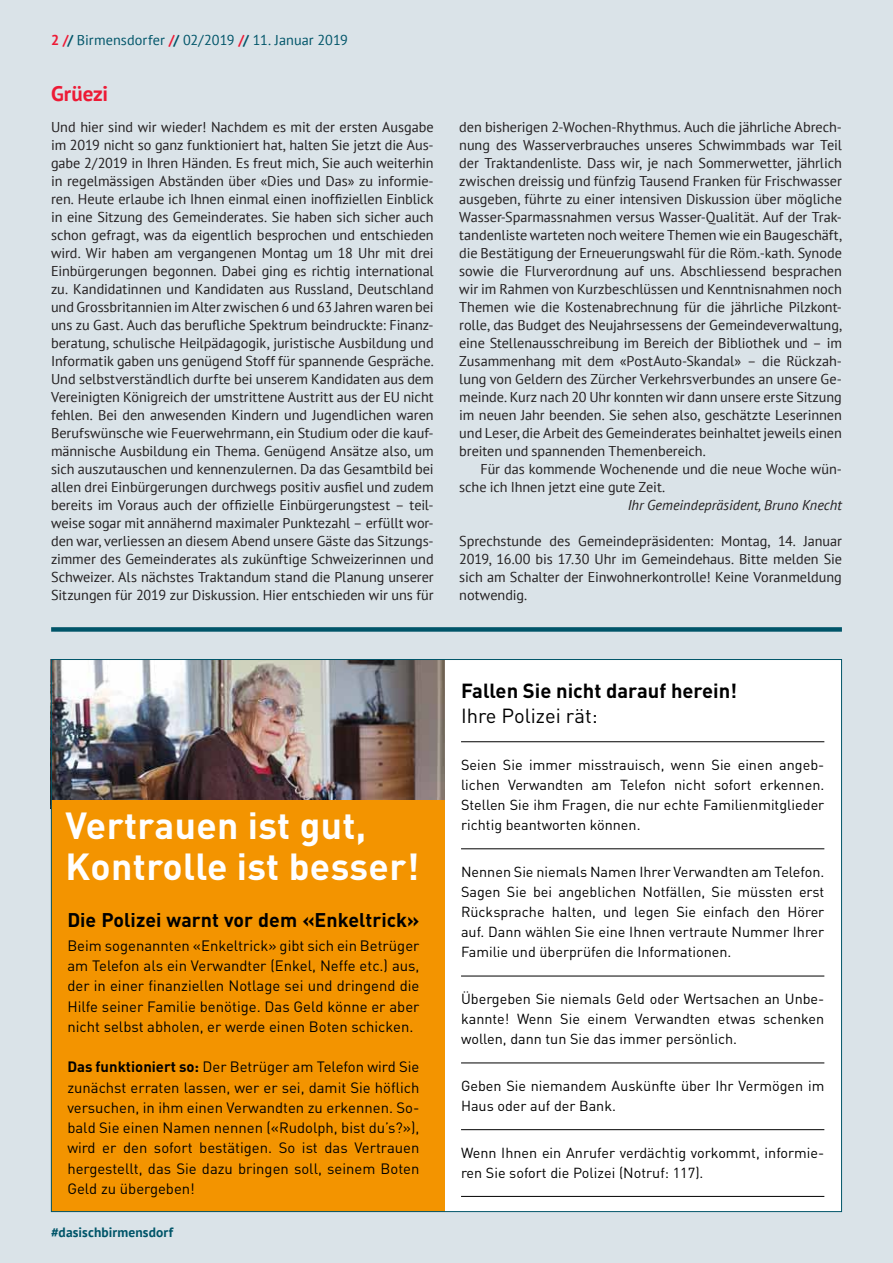
<style>
.page{position:relative;width:893px;height:1263px;background:#dae3e8}
.page>*{position:absolute;margin:0;border:0;box-sizing:border-box;transform-origin:0 0}
.t1{font:700 37.2px/40.3px "DIN";letter-spacing:.01em;color:#fff}
._2018-redaktion-tite{font:700 21px "PT Sans";letter-spacing:-.005em;color:#ed1a35}
.t2{font:700 20.1px/25.5px "DIN";color:#000}
.t3{font:700 19.65px "DIN";color:#000}
.t4{font:14.85px/20.2px "DIN";color:#000;text-align:justify}
.t5{font:14.4px/20.1px "DIN";color:#000;text-align:justify}
._2018-redaktion-grun{font:14.25px/18px "PT Sans";letter-spacing:-.005em;color:#231f20;text-align:justify}
.t6{font:14.25px "PT Sans";letter-spacing:.005em;color:#005569}
._2018-redaktion-grun-2{font:italic 14.25px "PT Sans";color:#231f20}
.t7{font:700 13.5px "PT Sans";letter-spacing:.01em;color:#005569}
.s1{font-weight:700;color:#ed1a35}
.s2{font-weight:700}
.s3{font-weight:400}
</style>
<div class="page">
<div style="left:51px;top:627px;width:791px;height:5px;background:#005569"></div>
<div style="left:51px;top:659px;width:790px;height:552px;background:#fff"></div>
<img style="left:53px;top:661px;width:391px;height:140px">
<div style="left:51px;top:801px;width:393px;height:411px;background:#f39400"></div>
<hr style="left:461px;top:741px;width:363px;height:1px;background:#000">
<hr style="left:461px;top:848px;width:363px;height:1px;background:#000">
<hr style="left:461px;top:976px;width:363px;height:1px;background:#000">
<hr style="left:461px;top:1062px;width:363px;height:1px;background:#000">
<hr style="left:461px;top:1129px;width:363px;height:1px;background:#000">
<hr style="left:461px;top:1196px;width:363px;height:1px;background:#000">
<p class="t6" style="left:51px;top:31px;width:298px"><span class="s1">2 /</span><span class="s2">/</span> Birmensdorfer <span class="s1">/</span><span class="s2">/</span> 02/2019 <span class="s1">/</span><span class="s2">/</span> 11. Januar 2019</p>
<p class="_2018-redaktion-tite" style="left:51px;top:79px;width:59px">Grüezi</p>
<p class="_2018-redaktion-grun" style="left:51px;top:117px;width:384px">Und hier sind wir wieder! Nachdem es mit der ersten Ausgabe im 2019 nicht so ganz funktioniert hat, halten Sie jetzt die Aus&shy;gabe 2/2019 in Ihren Händen. Es freut mich, Sie auch weiterhin in regelmässigen Abständen über «Dies und Das» zu informie&shy;ren. Heute erlaube ich Ihnen einmal einen inoffiziellen Einblick in eine Sitzung des Gemeinderates. Sie haben sich sicher auch schon gefragt, was da eigentlich besprochen und entschieden wird. Wir haben am vergangenen Montag um 18 Uhr mit drei Einbürgerungen begonnen. Dabei ging es richtig international zu. Kandidatinnen und Kandidaten aus Russland, Deutschland und Grossbritannien im Alter zwischen 6 und 63 Jahren waren bei uns zu Gast. Auch das berufliche Spektrum beindruckte: Finanz&shy;beratung, schulische Heilpädagogik, juristische Ausbildung und Informatik gaben uns genügend Stoff für spannende Gespräche.<br>Und selbstverständlich durfte bei unserem Kandidaten aus dem Vereinigten Königreich der umstrittene Austritt aus der EU nicht fehlen. Bei den anwesenden Kindern und Jugendlichen waren Berufswünsche wie Feuerwehrmann, ein Studium oder die kauf&shy;männische Ausbildung ein Thema. Genügend Ansätze also, um sich auszutauschen und kennenzulernen. Da das Gesamtbild bei allen drei Einbürgerungen durchwegs positiv ausfiel und zudem bereits im Voraus auch der offizielle Einbürgerungstest – teil&shy;weise sogar mit annähernd maximaler Punktezahl – erfüllt wor&shy;den war, verliessen an diesem Abend unsere Gäste das Sitzungs&shy;zimmer des Gemeinderates als zukünftige Schweizerinnen und Schweizer. Als nächstes Traktandum stand die Planung unserer Sitzungen für 2019 zur Diskussion. Hier entschieden wir uns für</p>
<p class="_2018-redaktion-grun" style="left:459px;top:117px;width:384px">den bisherigen 2-Wochen-Rhythmus. Auch die jährliche Abrech&shy;nung des Wasserverbrauches unseres Schwimmbads war Teil der Traktandenliste. Dass wir, je nach Sommerwetter, jährlich zwischen dreissig und fünfzig Tausend Franken für Frischwasser ausgeben, führte zu einer intensiven Diskussion über mögliche Wasser-Sparmassnahmen versus Wasser-Qualität. Auf der Trak&shy;tandenliste warteten noch weitere Themen wie ein Baugeschäft, die Bestätigung der Erneuerungswahl für die Röm.-kath. Synode sowie die Flurverordnung auf uns. Abschliessend besprachen wir im Rahmen von Kurzbeschlüssen und Kenntnisnahmen noch Themen wie die Kostenabrechnung für die jährliche Pilzkont&shy;rolle, das Budget des Neujahrsessens der Gemeindeverwaltung, eine Stellenausschreibung im Bereich der Bibliothek und – im Zusammenhang mit dem «PostAuto-Skandal» – die Rückzah&shy;lung von Geldern des Zürcher Verkehrsverbundes an unsere Ge&shy;meinde. Kurz nach 20 Uhr konnten wir dann unsere erste Sitzung im neuen Jahr beenden. Sie sehen also, geschätzte Leserinnen und Leser, die Arbeit des Gemeinderates beinhaltet jeweils einen breiten und spannenden Themenbereich.</p>
<p class="_2018-redaktion-grun" style="left:459px;top:459px;width:384px;text-indent:21px">Für das kommende Wochenende und die neue Woche wün&shy;sche ich Ihnen jetzt eine gute Zeit.</p>
<p class="_2018-redaktion-grun-2" style="left:628px;top:495px;width:216px">Ihr Gemeindepräsident, Bruno Knecht</p>
<p class="_2018-redaktion-grun" style="left:459px;top:531px;width:384px">Sprechstunde des Gemeindepräsidenten: Montag, 14. Januar 2019, 16.00 bis 17.30 Uhr im Gemeindehaus. Bitte melden Sie sich am Schalter der Einwohnerkontrolle! Keine Voranmeldung notwendig.</p>
<p class="t1" style="left:65px;top:804px;width:356px">Vertrauen ist gut,<br>Kontrolle ist besser!</p>
<p class="t3" style="left:67px;top:907px;width:354px">Die Polizei warnt vor dem «Enkeltrick»</p>
<p class="t4" style="left:67px;top:935px;width:354px">Beim sogenannten «Enkeltrick» gibt sich ein Be trüger am Telefon als ein Verwandter (Enkel, Neffe etc.) aus, der in einer finanziellen Notlage sei und dringend die Hilfe seiner Familie benötige. Das Geld könne er aber nicht selbst abholen, er werde einen Boten schicken.</p>
<p class="t4" style="left:67px;top:1056px;width:354px"><span class="s2">Das funktioniert so:</span> Der Betrüger am Telefon wird Sie zunächst erraten lassen, wer er sei, damit Sie höflich versuchen, in ihm einen Verwandten zu erkennen. So&shy;bald Sie einen Namen nennen («Rudolph, bist du’s?»), wird er den sofort bestätigen. So ist das Vertrauen hergestellt, das Sie dazu bringen soll, seinem Boten Geld zu übergeben!</p>
<p class="t7" style="left:51px;top:1224px;width:124px">#dasischbirmensdorf</p>
<p class="t2" style="left:461px;top:677px;width:278px">Fallen Sie nicht darauf herein!<br><span class="s3">Ihre Polizei rät:</span></p>
<p class="t5" style="left:461px;top:754px;width:365px">Seien Sie immer misstrauisch, wenn Sie einen angeb&shy;lichen Verwandten am Telefon nicht sofort erkennen.<br>Stellen Sie ihm Fragen, die nur echte Familienmit glieder richtig beantworten können.</p>
<p class="t5" style="left:461px;top:861px;width:365px">Nennen Sie niemals Namen Ihrer Verwandten am Telefon.<br>Sagen Sie bei angeblichen Notfällen, Sie müssten erst Rücksprache halten, und legen Sie einfach den Hörer auf. Dann wählen Sie eine Ihnen vertraute Nummer Ihrer Familie und überprüfen die Informationen.</p>
<p class="t5" style="left:461px;top:988px;width:365px">Übergeben Sie niemals Geld oder Wertsachen an Unbe&shy;kannte! Wenn Sie einem Verwandten etwas schenken wollen, dann tun Sie das immer persönlich.</p>
<p class="t5" style="left:461px;top:1075px;width:365px">Geben Sie niemandem Auskünfte über Ihr Vermögen im<br>Haus oder auf der Bank.</p>
<p class="t5" style="left:461px;top:1142px;width:365px">Wenn Ihnen ein Anrufer verdächtig vorkommt, informie&shy;ren Sie sofort die Polizei (Notruf: 117).</p>
</div>
